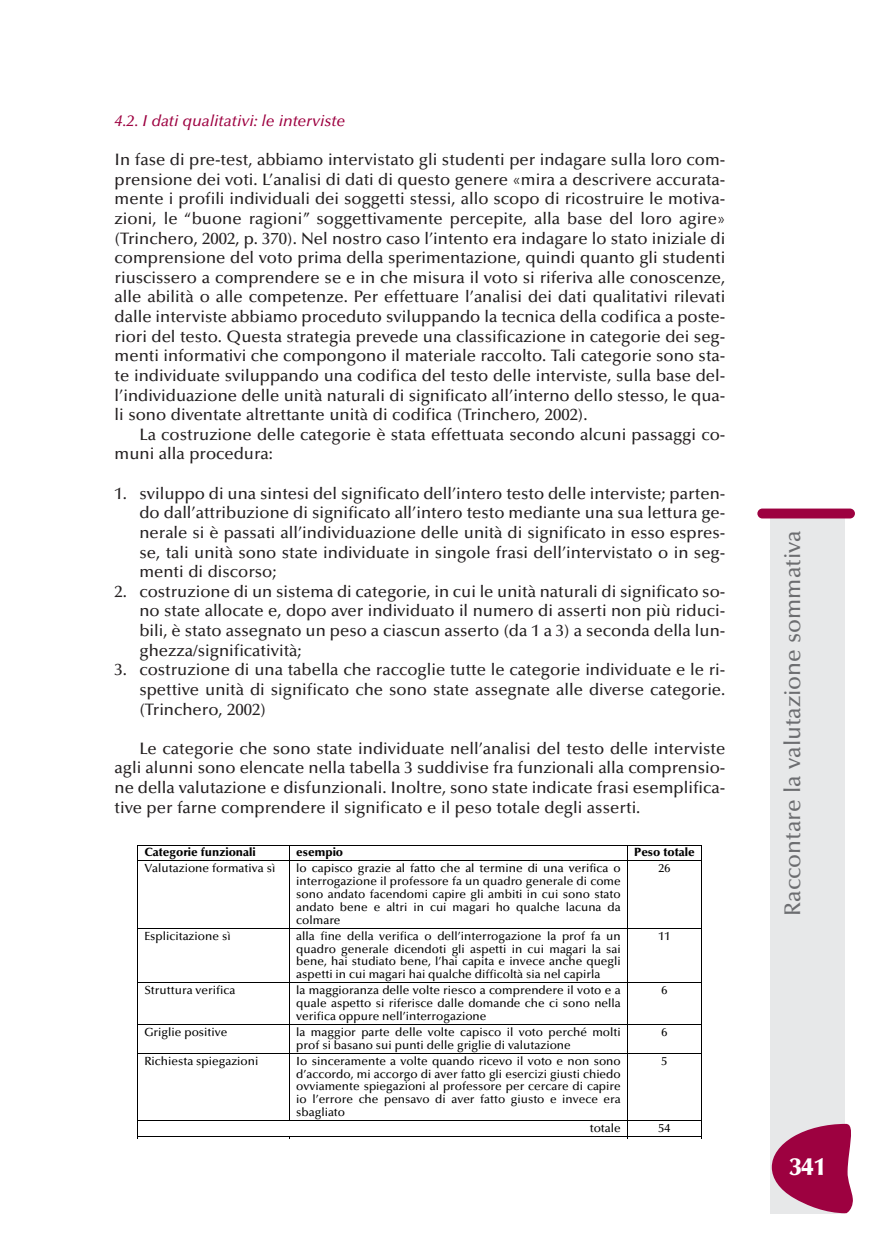
<style>
.page{position:relative;width:869px;height:1241px;background:#fff}
.page>*{position:absolute;margin:0;border:0;box-sizing:border-box;transform-origin:0 0}
.t1{font:900 24.5px "Optima";color:#fff}
.t2{font:500 22.75px "Optima";color:#6c6d70}
.t3{font:500 16.62px/19.6px "Optima";color:#231f20;text-align:justify}
.t4{font:italic 500 15.75px "Optima";color:#9d0140}
.t5{font:500 11.9px/13px "Optima";color:#000;text-align:justify}
.t6{font:900 11.9px "Optima";color:#000}
</style>
<div class="page">
<hr style="left:138px;top:844px;width:151px;height:1px;background:#000">
<hr style="left:290px;top:844px;width:336px;height:1px;background:#000">
<hr style="left:627px;top:844px;width:74px;height:1px;background:#000">
<svg style="left:137px;top:845px;width:1px;height:16px"></svg>
<hr style="left:138px;top:860px;width:151px;height:1px;background:#000">
<svg style="left:289px;top:845px;width:1px;height:16px"></svg>
<hr style="left:290px;top:860px;width:336px;height:1px;background:#000">
<hr style="left:627px;top:860px;width:74px;height:1px;background:#000">
<svg style="left:701px;top:845px;width:1px;height:16px"></svg>
<hr style="left:137px;top:861px;width:1px;height:66px;background:#000">
<hr style="left:289px;top:861px;width:1px;height:66px;background:#000">
<hr style="left:626px;top:861px;width:1px;height:66px;background:#000">
<hr style="left:701px;top:861px;width:1px;height:66px;background:#000">
<hr style="left:138px;top:927px;width:151px;height:1px;background:#000">
<hr style="left:290px;top:927px;width:336px;height:1px;background:#000">
<hr style="left:627px;top:927px;width:74px;height:1px;background:#000">
<hr style="left:137px;top:928px;width:1px;height:54px;background:#000">
<hr style="left:289px;top:928px;width:1px;height:54px;background:#000">
<hr style="left:626px;top:928px;width:1px;height:54px;background:#000">
<hr style="left:701px;top:928px;width:1px;height:54px;background:#000">
<hr style="left:138px;top:982px;width:151px;height:1px;background:#000">
<hr style="left:290px;top:982px;width:336px;height:1px;background:#000">
<hr style="left:627px;top:982px;width:74px;height:1px;background:#000">
<hr style="left:137px;top:982px;width:1px;height:42px;background:#000">
<hr style="left:289px;top:982px;width:1px;height:42px;background:#000">
<hr style="left:626px;top:982px;width:1px;height:42px;background:#000">
<hr style="left:701px;top:982px;width:1px;height:42px;background:#000">
<hr style="left:138px;top:1024px;width:151px;height:1px;background:#000">
<hr style="left:290px;top:1024px;width:336px;height:1px;background:#000">
<hr style="left:627px;top:1024px;width:74px;height:1px;background:#000">
<svg style="left:137px;top:1024px;width:1px;height:29px"></svg>
<hr style="left:138px;top:1052px;width:151px;height:1px;background:#000">
<svg style="left:289px;top:1024px;width:1px;height:29px"></svg>
<hr style="left:290px;top:1052px;width:336px;height:1px;background:#000">
<hr style="left:627px;top:1052px;width:74px;height:1px;background:#000">
<svg style="left:701px;top:1024px;width:1px;height:29px"></svg>
<hr style="left:137px;top:1053px;width:1px;height:67px;background:#000">
<hr style="left:289px;top:1053px;width:1px;height:67px;background:#000">
<hr style="left:626px;top:1053px;width:1px;height:67px;background:#000">
<hr style="left:701px;top:1053px;width:1px;height:67px;background:#000">
<hr style="left:138px;top:1120px;width:151px;height:1px;background:#000">
<hr style="left:290px;top:1120px;width:336px;height:1px;background:#000">
<hr style="left:627px;top:1120px;width:74px;height:1px;background:#000">
<hr style="left:138px;top:1136px;width:151px;height:1px;background:#000">
<hr style="left:290px;top:1136px;width:336px;height:1px;background:#000">
<hr style="left:627px;top:1136px;width:74px;height:1px;background:#000">
<svg style="left:137px;top:1120px;width:1px;height:17px"></svg>
<svg style="left:701px;top:1120px;width:1px;height:17px"></svg>
<div style="left:770px;top:516px;width:74px;height:697px;background:#e7e8e9"></div>
<div style="left:757px;top:508px;width:97px;height:10px;background:#9d0140;border-radius:5px"></div>
<svg style="left:771px;top:1123px;width:82px;height:89px"></svg>
<p class="t4" style="left:115px;top:114px;width:232px">4.2. I dati qualitativi: le interviste</p>
<p class="t3" style="left:115px;top:151px;width:612px">In fase di pre-test, abbiamo intervistato gli studenti per indagare sulla loro com&shy;prensione dei voti. L’analisi di dati di questo genere «mira a descrivere accurata&shy;mente i profili individuali dei soggetti stessi, allo scopo di ricostruire le motiva&shy;zioni, le “buone ragioni” soggettivamente percepite, alla base del loro agire» (Trinchero, 2002, p. 370). Nel nostro caso l’intento era indagare lo stato iniziale di comprensione del voto prima della sperimentazione, quindi quanto gli studenti riuscissero a comprendere se e in che misura il voto si riferiva alle conoscenze, alle abilità o alle competenze. Per effettuare l’analisi dei dati qualitativi rilevati dalle interviste abbiamo proceduto sviluppando la tecnica della codifica a poste&shy;riori del testo. Questa strategia prevede una classificazione in categorie dei seg&shy;menti informativi che compongono il materiale raccolto. Tali categorie sono sta&shy;te individuate sviluppando una codifica del testo delle interviste, sulla base del&shy;l’individuazione delle unità naturali di significato all’interno dello stesso, le qua&shy;li sono diventate altrettante unità di codifica (Trinchero, 2002).</p>
<p class="t3" style="left:115px;top:426px;width:612px;text-indent:25px">La costruzione delle categorie è stata effettuata secondo alcuni passaggi co&shy;muni alla procedura:</p>
<p class="t3" style="left:139px;top:485px;width:587px;text-indent:-25px">1. sviluppo di una sintesi del significato dell’intero testo delle interviste; parten&shy;do dall’attribuzione di significato all’intero testo mediante una sua lettura ge&shy;nerale si è passati all’individuazione delle unità di significato in esso espres&shy;se, tali unità sono state individuate in singole frasi dell’intervistato o in seg&shy;menti di discorso;</p>
<p class="t3" style="left:139px;top:583px;width:587px;text-indent:-25px">2. costruzione di un sistema di categorie, in cui le unità naturali di significato so&shy;no state allocate e, dopo aver individuato il numero di asserti non più riduci&shy;bili, è stato assegnato un peso a ciascun asserto (da 1 a 3) a seconda della lun&shy;ghezza/significatività;</p>
<p class="t3" style="left:139px;top:661px;width:587px;text-indent:-25px">3. costruzione di una tabella che raccoglie tutte le categorie individuate e le ri&shy;spettive unità di significato che sono state assegnate alle diverse categorie. (Trinchero, 2002)</p>
<p class="t3" style="left:114px;top:740px;width:612px;text-indent:25px">Le categorie che sono state individuate nell’analisi del testo delle interviste agli alunni sono elencate nella tabella 3 suddivise fra funzionali alla comprensio&shy;ne della valutazione e disfunzionali. Inoltre, sono state indicate frasi esemplifica&shy;tive per farne comprendere il significato e il peso totale degli asserti.</p>
<p class="t6" style="left:144px;top:847px;width:113px">Categorie funzionali</p>
<p class="t6" style="left:296px;top:847px;width:48px">esempio</p>
<p class="t6" style="left:633px;top:847px;width:62px">Peso totale</p>
<p class="t5" style="left:144px;top:862px;width:132px">Valutazione formativa sì</p>
<p class="t5" style="left:296px;top:862px;width:326px">lo capisco grazie al fatto che al termine di una verifica o interrogazione il professore fa un quadro generale di come sono andato facendomi capire gli ambiti in cui sono stato andato bene e altri in cui magari ho qualche lacuna da colmare</p>
<p class="t5" style="left:658px;top:862px;width:13px">26</p>
<p class="t5" style="left:144px;top:930px;width:88px">Esplicitazione sì</p>
<p class="t5" style="left:296px;top:930px;width:326px">alla fine della verifica o dell’interrogazione la prof fa un quadro generale dicendoti gli aspetti in cui magari la sai bene, hai studiato bene, l’hai capita e invece anche quegli aspetti in cui magari hai qualche difficoltà sia nel capirla</p>
<p class="t5" style="left:658px;top:930px;width:13px">11</p>
<p class="t5" style="left:144px;top:984px;width:92px">Struttura verifica</p>
<p class="t5" style="left:296px;top:984px;width:326px">la maggioranza delle volte riesco a comprendere il voto e a quale aspetto si riferisce dalle domande che ci sono nella verifica oppure nell’interrogazione</p>
<p class="t5" style="left:661px;top:984px;width:7px">6</p>
<p class="t5" style="left:144px;top:1026px;width:84px">Griglie positive</p>
<p class="t5" style="left:296px;top:1026px;width:326px">la maggior parte delle volte capisco il voto perché molti prof si basano sui punti delle griglie di valutazione</p>
<p class="t5" style="left:661px;top:1026px;width:7px">6</p>
<p class="t5" style="left:144px;top:1055px;width:116px">Richiesta spiegazioni</p>
<p class="t5" style="left:296px;top:1055px;width:326px">Io sinceramente a volte quando ricevo il voto e non sono d’accordo, mi accorgo di aver fatto gli esercizi giusti chiedo ovviamente spiegazioni al professore per cercare di capire io l’errore che pensavo di aver fatto giusto e invece era sbagliato</p>
<p class="t5" style="left:661px;top:1055px;width:7px">5</p>
<p class="t5" style="left:589px;top:1122px;width:33px">totale</p>
<p class="t5" style="left:658px;top:1122px;width:13px">54</p>
<h2 class="t2" style="left:783px;top:915px;width:387px;rotate:-90deg">Raccontare la valutazione sommativa</h2>
<h1 class="t1" style="left:789px;top:1156px;width:38px">341</h1>
</div>
